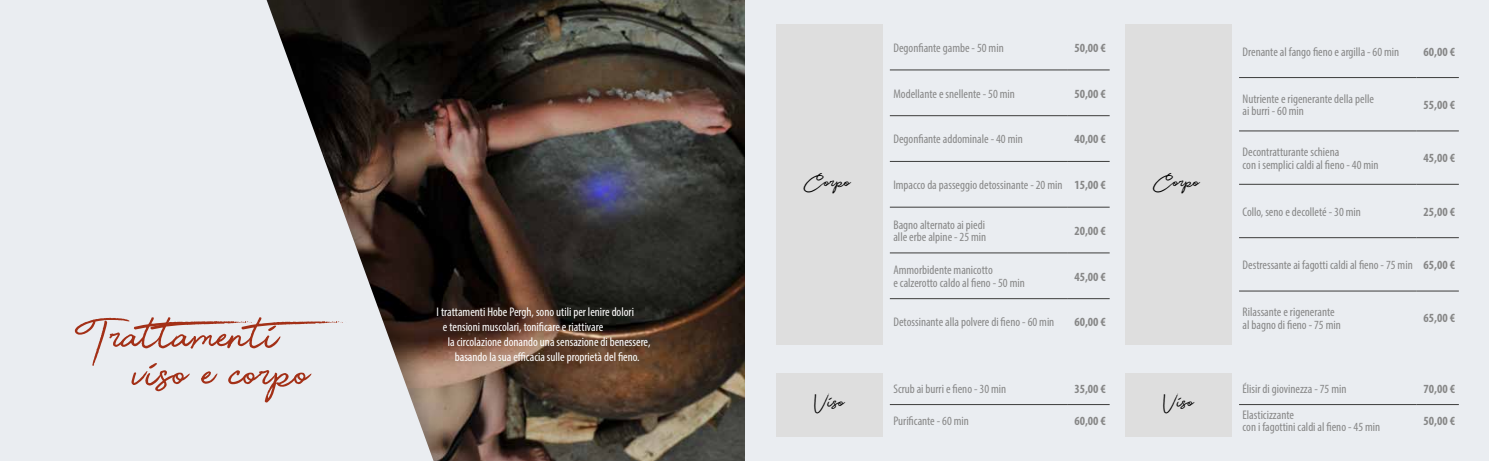
<style>
.page{position:relative;width:1489px;height:461px;background:#fff}
.page>*{position:absolute;margin:0;border:0;box-sizing:border-box;transform-origin:0 0}
.t1{font:62.5px "Beauty";color:#a33017}
.t2{font:25px "Beauty";color:#000}
.t3{font:condensed 12.5px/12.5px "Myriad Pro";color:#878787}
.t4{font:condensed 12.5px "Myriad Pro";color:#fff}
.t5{font:700 condensed 12.5px "Myriad Pro";color:#878787}
.s1{font-weight:700}
</style>
<div class="page">
<div style="left:0;top:0;width:1488px;height:461px;background:#eaedf1"></div>
<img style="left:475px;top:0;width:269px;height:461px">
<div style="left:0;top:0;width:475px;height:461px;background:#000;opacity:.3"></div>
<svg style="left:0;top:0;width:433px;height:461px"></svg>
<div style="left:776px;top:24px;width:106px;height:320px;background:#dedede"></div>
<hr style="left:889px;top:70px;width:178px;height:1px;background:#3c3c3b">
<hr style="left:889px;top:115px;width:178px;height:1px;background:#3c3c3b">
<hr style="left:889px;top:161px;width:178px;height:1px;background:#3c3c3b">
<hr style="left:889px;top:207px;width:178px;height:1px;background:#3c3c3b">
<hr style="left:889px;top:253px;width:178px;height:1px;background:#3c3c3b">
<hr style="left:889px;top:298px;width:178px;height:1px;background:#3c3c3b">
<hr style="left:1067px;top:70px;width:42px;height:1px;background:#3c3c3b">
<hr style="left:1067px;top:115px;width:42px;height:1px;background:#3c3c3b">
<hr style="left:1067px;top:161px;width:42px;height:1px;background:#3c3c3b">
<hr style="left:1067px;top:207px;width:42px;height:1px;background:#3c3c3b">
<hr style="left:1067px;top:253px;width:42px;height:1px;background:#3c3c3b">
<hr style="left:1067px;top:298px;width:42px;height:1px;background:#3c3c3b">
<div style="left:1125px;top:24px;width:106px;height:320px;background:#dedede"></div>
<hr style="left:1238px;top:77px;width:178px;height:1px;background:#3c3c3b">
<hr style="left:1238px;top:131px;width:178px;height:1px;background:#3c3c3b">
<hr style="left:1238px;top:184px;width:178px;height:1px;background:#3c3c3b">
<hr style="left:1238px;top:237px;width:178px;height:1px;background:#3c3c3b">
<hr style="left:1238px;top:291px;width:178px;height:1px;background:#3c3c3b">
<hr style="left:1416px;top:77px;width:42px;height:1px;background:#3c3c3b">
<hr style="left:1416px;top:131px;width:42px;height:1px;background:#3c3c3b">
<hr style="left:1416px;top:184px;width:42px;height:1px;background:#3c3c3b">
<hr style="left:1416px;top:237px;width:42px;height:1px;background:#3c3c3b">
<hr style="left:1416px;top:291px;width:42px;height:1px;background:#3c3c3b">
<div style="left:776px;top:372px;width:106px;height:64px;background:#dedede"></div>
<hr style="left:889px;top:404px;width:178px;height:1px;background:#3c3c3b">
<hr style="left:1067px;top:404px;width:42px;height:1px;background:#3c3c3b">
<div style="left:1125px;top:372px;width:106px;height:64px;background:#dedede"></div>
<hr style="left:1238px;top:404px;width:178px;height:1px;background:#3c3c3b">
<hr style="left:1416px;top:404px;width:42px;height:1px;background:#3c3c3b">
<h1 class="t1" style="left:89px;top:312px;width:268px">Trattamenti</h1>
<h1 class="t1" style="left:134px;top:349px;width:178px">viso e corpo</h1>
<p class="t4" style="left:436px;top:304px;width:199px">I trattamenti Hobe Pergh, sono utili per lenire dolori</p>
<p class="t4" style="left:443px;top:319px;width:162px">e tensioni muscolari, tonificare e riattivare</p>
<p class="t4" style="left:448px;top:334px;width:204px">la circolazione donando una sensazione di benessere,</p>
<p class="t4" style="left:455px;top:349px;width:186px">basando la sua efficacia sulle proprietà del fieno.</p>
<h2 class="t2" style="left:808px;top:172px;width:43px">Corpo</h2>
<h2 class="t2" style="left:814px;top:392px;width:32px">Viso</h2>
<p class="t3" style="left:893px;top:41px;width:112px">Degonfiante gambe - 50 min</p>
<p class="t5" style="left:1074px;top:40px;width:33px">50,00 €</p>
<p class="t3" style="left:893px;top:87px;width:123px">Modellante e snellente - 50 min</p>
<p class="t5" style="left:1074px;top:85px;width:33px">50,00 €</p>
<p class="t3" style="left:893px;top:133px;width:131px">Degonfiante addominale - 40 min</p>
<p class="t5" style="left:1074px;top:131px;width:33px">40,00 €</p>
<p class="t3" style="left:893px;top:178px;width:214px">Impacco da passeggio detossinante - 20 min <span class="s1">15,00 €</span></p>
<p class="t3" style="left:893px;top:218px;width:94px">Bagno alternato ai piedi alle erbe alpine - 25 min</p>
<p class="t5" style="left:1074px;top:223px;width:33px">20,00 €</p>
<p class="t3" style="left:893px;top:264px;width:133px">Ammorbidente manicotto<br>e calzerotto caldo al fieno - 50 min</p>
<p class="t5" style="left:1074px;top:268px;width:33px">45,00 €</p>
<p class="t3" style="left:893px;top:315px;width:162px">Detossinante alla polvere di fieno - 60 min</p>
<p class="t5" style="left:1074px;top:314px;width:33px">60,00 €</p>
<p class="t3" style="left:893px;top:382px;width:114px">Scrub ai burri e fieno - 30 min</p>
<p class="t5" style="left:1074px;top:381px;width:33px">35,00 €</p>
<p class="t3" style="left:893px;top:414px;width:77px">Purificante - 60 min</p>
<p class="t5" style="left:1074px;top:413px;width:33px">60,00 €</p>
<h2 class="t2" style="left:1157px;top:172px;width:43px">Corpo</h2>
<h2 class="t2" style="left:1163px;top:392px;width:32px">Viso</h2>
<p class="t3" style="left:1242px;top:45px;width:158px">Drenante al fango fieno e argilla - 60 min</p>
<p class="t5" style="left:1423px;top:44px;width:33px">60,00 €</p>
<p class="t3" style="left:1242px;top:92px;width:133px">Nutriente e rigenerante della pelle ai burri - 60 min</p>
<p class="t5" style="left:1423px;top:97px;width:33px">55,00 €</p>
<p class="t3" style="left:1242px;top:145px;width:138px">Decontratturante schiena<br>con i semplici caldi al fieno - 40 min</p>
<p class="t5" style="left:1423px;top:150px;width:33px">45,00 €</p>
<p class="t3" style="left:1242px;top:205px;width:120px">Collo, seno e decolleté - 30 min</p>
<p class="t5" style="left:1423px;top:204px;width:33px">25,00 €</p>
<p class="t3" style="left:1242px;top:258px;width:214px">Destressante ai fagotti caldi al fieno - 75 min <span class="s1">65,00 €</span></p>
<p class="t3" style="left:1242px;top:305px;width:100px">Rilassante e rigenerante al bagno di fieno - 75 min</p>
<p class="t5" style="left:1423px;top:310px;width:33px">65,00 €</p>
<p class="t3" style="left:1242px;top:382px;width:105px">Élisir di giovinezza - 75 min</p>
<p class="t5" style="left:1423px;top:381px;width:33px">70,00 €</p>
<p class="t3" style="left:1242px;top:408px;width:139px">Elasticizzante<br>con i fagottini caldi al fieno - 45 min</p>
<p class="t5" style="left:1423px;top:413px;width:33px">50,00 €</p>
</div>
